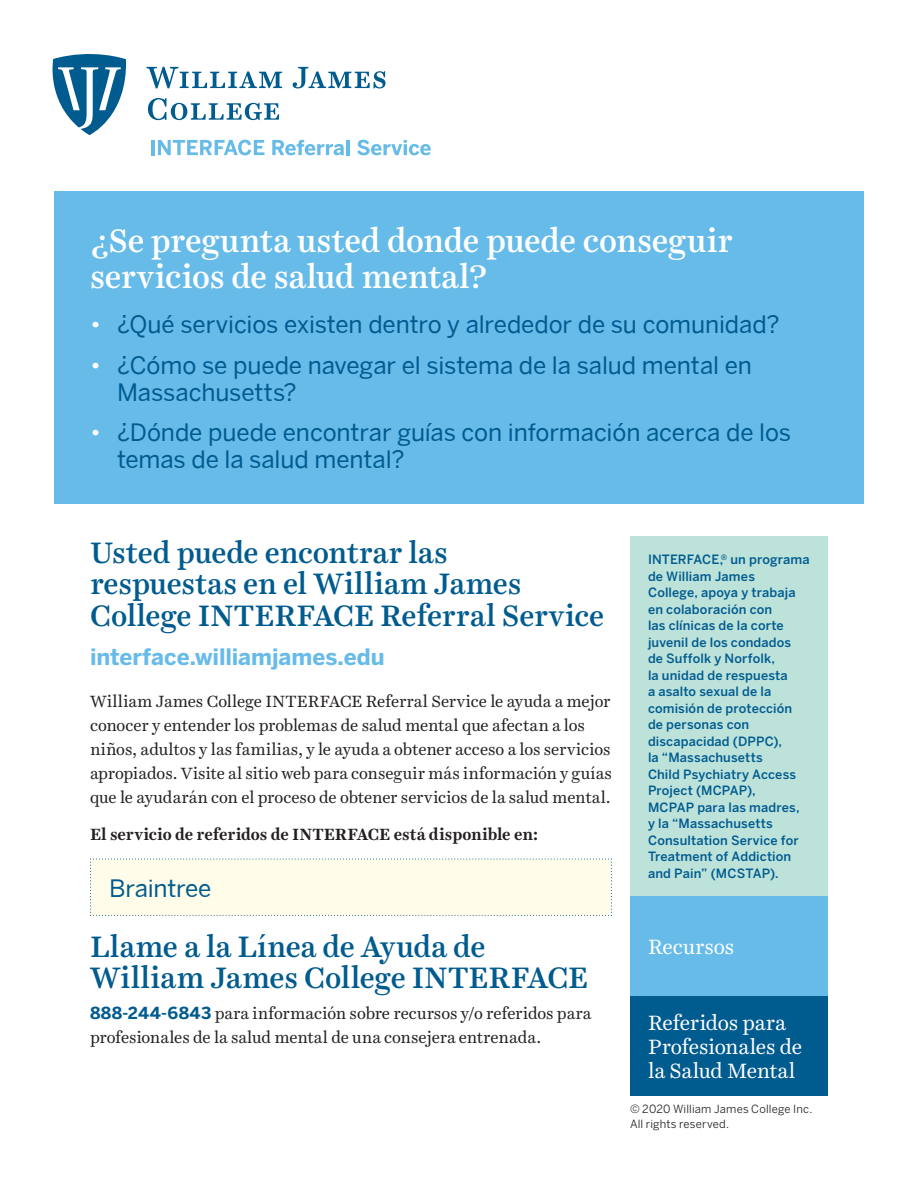
<style>
.page{position:relative;width:918px;height:1188px;background:#fff}
.page>*{position:absolute;margin:0;border:0;box-sizing:border-box;transform-origin:0 0}
.t1{font:500 33px/36px "Harriet Text";letter-spacing:-.01em;color:#fff}
.Body_heads{font:500 30px/31.5px "Harriet Text";letter-spacing:-.01em;color:#005b8f}
.Town{font:24px/27px "Benton Sans";letter-spacing:-.005em;color:#005b8f}
.URL{font:700 22.5px "Benton Sans";letter-spacing:-.005em;color:#66bbe9}
.Sidebar_button_head{font:21px/24px "Harriet Text";letter-spacing:-.01em;color:#fff}
.body_text__space_aft{font:16.5px/24px "Harriet Text";letter-spacing:-.005em;color:#231f20}
.body_text__space_aft-2{font:700 16.5px "Harriet Text";letter-spacing:-.005em;color:#231f20}
.sidebar_text{font:500 12.75px/16.5px "Benton Sans";letter-spacing:.01em;color:#005b8f}
.body_text__space_aft-3{font:11.25px/15px "Benton Sans";letter-spacing:.015em;color:#231f20}
.s1{color:#fff}
.s2{font-family:"Benton Sans";font-weight:700;color:#005b8f}
</style>
<div class="page">
<div style="left:90px;top:858px;width:522px;height:58px;background:#fffde9"></div>
<div style="left:54px;top:191px;width:810px;height:313px;background:#66bbe9"></div>
<div style="left:630px;top:536px;width:198px;height:360px;background:#bde2da"></div>
<div style="left:630px;top:896px;width:198px;height:100px;background:#66bbe9"></div>
<div style="left:630px;top:996px;width:198px;height:100px;background:#005b8f"></div>
<svg style="left:52px;top:54px;width:75px;height:81px"></svg>
<svg style="left:146px;top:67px;width:136px;height:21px"></svg>
<svg style="left:293px;top:67px;width:93px;height:22px"></svg>
<svg style="left:148px;top:98px;width:131px;height:22px"></svg>
<hr style="left:151px;top:140px;width:4px;height:15px;background:#66bbe9">
<svg style="left:158px;top:140px;width:107px;height:15px"></svg>
<svg style="left:272px;top:140px;width:72px;height:15px"></svg>
<hr style="left:346px;top:140px;width:3px;height:15px;background:#66bbe9">
<svg style="left:357px;top:140px;width:74px;height:15px"></svg>
<p class="t1" style="left:90px;top:223px;width:644px">¿Se pregunta usted donde puede conseguir servicios de salud mental?</p>
<p class="Town" style="left:90px;top:311px;width:691px"><span class="s1">•</span> ¿Qué servicios existen dentro y alrededor de su comunidad?</p>
<p class="Town" style="left:117px;top:351px;width:636px;text-indent:-27px"><span class="s1">•</span> ¿Cómo se puede navegar el sistema de la salud mental en<br>Massachusetts?</p>
<p class="Town" style="left:117px;top:419px;width:676px;text-indent:-27px"><span class="s1">•</span> ¿Dónde puede encontrar guías con información acerca de los temas de la salud mental?</p>
<p class="Body_heads" style="left:90px;top:537px;width:516px">Usted puede encontrar las<br>respuestas en el William James<br>College INTERFACE Referral Service</p>
<p class="URL" style="left:90px;top:643px;width:296px">interface.williamjames.edu</p>
<p class="body_text__space_aft" style="left:90px;top:689px;width:524px">William James College INTERFACE Referral Service le ayuda a mejor conocer y entender los problemas de salud mental que afectan a los niños, adultos y las familias, y le ayuda a obtener acceso a los servicios apropiados. Visite al sitio web para conseguir más información y guías que le ayudarán con el proceso de obtener servicios de la salud mental.</p>
<p class="body_text__space_aft-2" style="left:90px;top:823px;width:450px">El servicio de referidos de INTERFACE está disponible en:</p>
<p class="Town" style="left:109px;top:874px;width:104px">Braintree</p>
<p class="Body_heads" style="left:90px;top:930px;width:500px">Llame a la Línea de Ayuda de<br>William James College INTERFACE</p>
<p class="body_text__space_aft" style="left:90px;top:1001px;width:503px"><span class="s2">888-244-6843</span> para información sobre recursos y/o referidos para profesionales de la salud mental de una consejera entrenada.</p>
<p class="sidebar_text" style="left:648px;top:551px;width:163px">INTERFACE,<sup>®</sup> un programa de William James<br>College, apoya y trabaja en colaboración con<br>las clínicas de la corte juvenil de los condados<br>de Suffolk y Norfolk,<br>la unidad de respuesta<br>a asalto sexual de la comisión de protección de personas con discapacidad (DPPC),<br>la “Massachusetts<br>Child Psychiatry Access<br>Project (MCPAP),<br>MCPAP para las madres, y la “Massachusetts<br>Consultation Service for<br>Treatment of Addiction and Pain” (MCSTAP).</p>
<p class="Sidebar_button_head" style="left:648px;top:934px;width:88px">Recursos</p>
<p class="Sidebar_button_head" style="left:648px;top:1010px;width:156px">Referidos para<br>Profesionales de la Salud Mental</p>
<p class="body_text__space_aft-3" style="left:630px;top:1102px;width:184px">© 2020 William James College Inc.<br>All rights reserved.</p>
</div>
